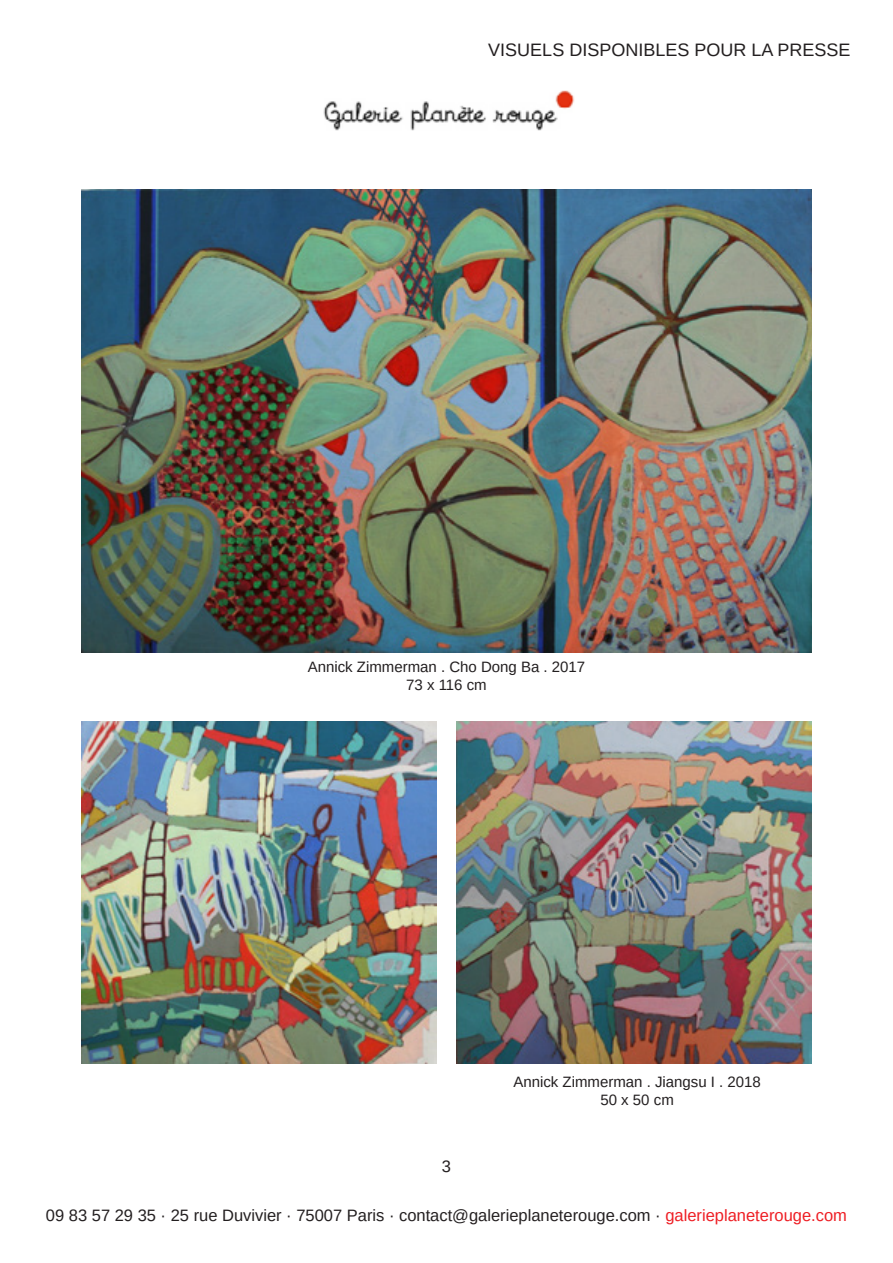
<style>
.page{position:relative;width:893px;height:1263px;background:#fff}
.page>*{position:absolute;margin:0;border:0;box-sizing:border-box;transform-origin:0 0}
.t1{font:18px "Arimo";color:#231f20}
.t2{font:16.5px "Arimo";color:#231f20}
.t3{font:15px "Arimo";color:#231f20}
.s1{color:#ee1d23}
</style>
<div class="page">
<img style="left:323px;top:90px;width:252px;height:41px">
<img style="left:81px;top:189px;width:731px;height:464px">
<img style="left:81px;top:721px;width:355px;height:342px">
<img style="left:457px;top:721px;width:355px;height:342px">
<p class="t1" style="left:488px;top:38px;width:364px">VISUELS DISPONIBLES POUR LA PRESSE</p>
<p class="t3" style="left:308px;top:657px;width:279px">Annick Zimmerman . Cho Dong Ba . 2017</p>
<p class="t3" style="left:406px;top:675px;width:82px">73 x 116 cm</p>
<p class="t2" style="left:442px;top:1155px;width:11px">3</p>
<p class="t3" style="left:513px;top:1072px;width:249px">Annick Zimmerman . Jiangsu I . 2018</p>
<p class="t3" style="left:600px;top:1090px;width:75px">50 x 50 cm</p>
<p class="t2" style="left:46px;top:1204px;width:802px">09 83 57 29 35 · 25 rue Duvivier · 75007 Paris · contact@galerieplaneterouge.com · <span class="s1">galerieplaneterouge.com</span></p>
</div>
